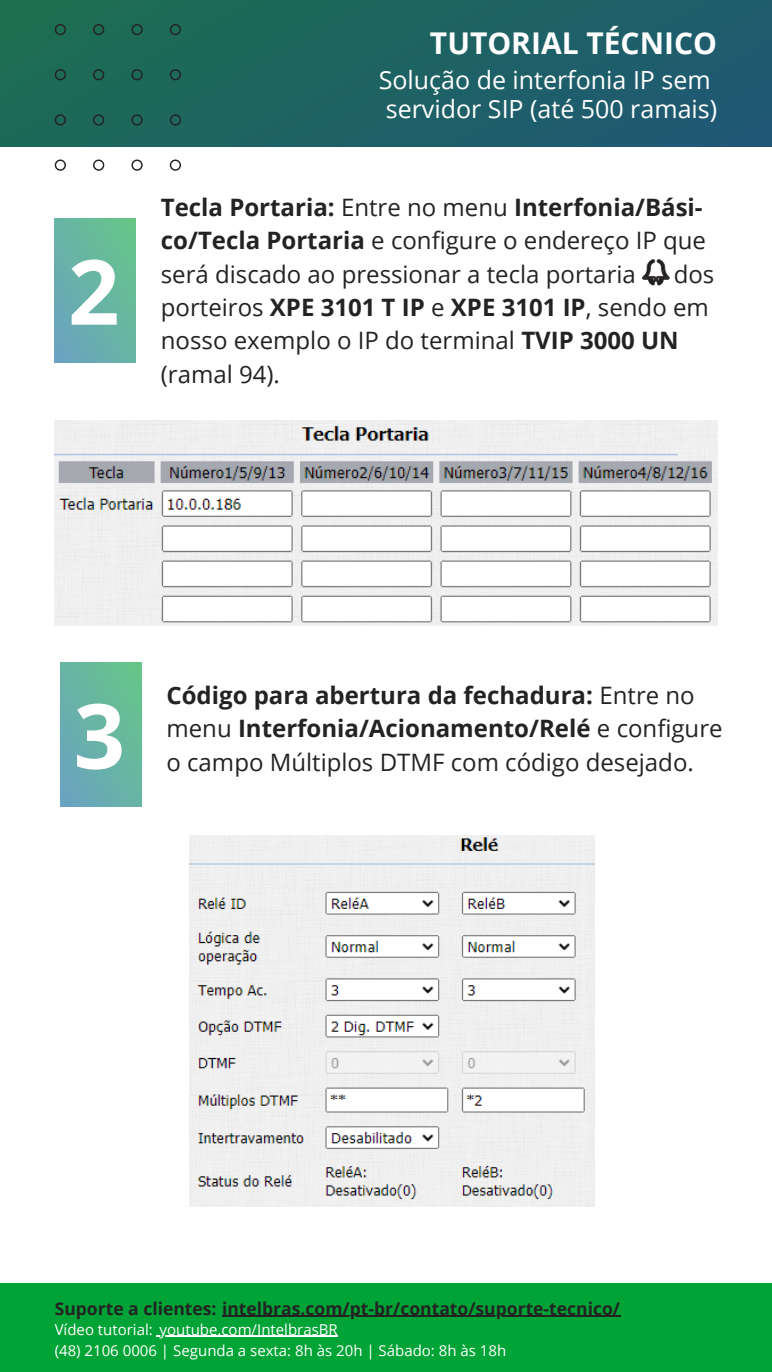
<style>
.page{position:relative;width:772px;height:1372px;background:#fff}
.page>*{position:absolute;margin:0;border:0;box-sizing:border-box;transform-origin:0 0}
.t1{font:700 90px "Open Sans";color:#fff}
.t2{font:700 30px "Open Sans";color:#fff}
.t3{font:25px/28.5px "Open Sans";color:#fff}
.t4{font:24px/33.4px "Open Sans";color:#232323}
.t5{font:700 24px/33.4px "Open Sans";color:#232323}
.t6{font:700 17.5px "Open Sans";color:#232323}
.t7{font:15px "Open Sans";color:#fff}
.s1{font-weight:700}
.s2{font-weight:400}
</style>
<div class="page">
<div style="left:0;top:0;width:771px;height:146px;background:linear-gradient(to right,#1d6e51,#1f5972)"></div>
<svg style="left:55px;top:24px;width:126px;height:147px;background:#3f7d6f"></svg>
<svg style="left:55px;top:218px;width:81px;height:144px;background:#67b4a4"></svg>
<div style="left:0;top:1283px;width:771px;height:89px;background:#00a335"></div>
<img style="left:55px;top:420px;width:662px;height:206px">
<svg style="left:60px;top:662px;width:81px;height:144px;background:#67b4a4"></svg>
<img style="left:189px;top:836px;width:405px;height:370px">
<hr style="left:222px;top:1315px;width:398px;height:2px;background:#232323">
<hr style="left:159px;top:1335px;width:179px;height:2px;background:#fff">
<img style="left:642px;top:258px;width:28px;height:28px">
<p class="t2" style="left:430px;top:22px;width:288px">TUTORIAL TÉCNICO</p>
<p class="t1" style="left:68px;top:229px;width:53px">2</p>
<h2 class="t3" style="left:378px;top:66px;width:340px">Solução de interfonia IP sem servidor SIP (até 500 ramais)</h2>
<h2 class="t4" style="left:161px;top:190px;width:546px"><span class="s1">Tecla Portaria:</span> Entre no menu <span class="s1">Interfonia/Bási&shy;co/Tecla Portaria</span> e configure o endereço IP que será discado ao pressionar a tecla portaria</h2>
<h2 class="t4" style="left:161px;top:257px;width:555px;text-indent:512px">dos porteiros <span class="s1">XPE 3101 T IP</span> e <span class="s1">XPE 3101 IP</span>, sendo em nosso exemplo o IP do terminal <span class="s1">TVIP 3000 UN </span>(ramal 94).</h2>
<h3 class="t1" style="left:74px;top:672px;width:53px">3</h3>
<p class="t5" style="left:166px;top:678px;width:557px">Código para abertura da fechadura: <span class="s2">Entre no menu</span> Interfonia/Acionamento/Relé <span class="s2">e configure</span></p>
<p class="t4" style="left:166px;top:745px;width:529px">o campo Múltiplos DTMF com código desejado.</p>
<p class="t6" style="left:55px;top:1296px;width:566px">Suporte a clientes: intelbras.com/pt-br/contato/suporte-tecnico/</p>
<p class="t7" style="left:55px;top:1318px;width:284px">Vídeo tutorial: youtube.com/IntelbrasBR</p>
<p class="t7" style="left:55px;top:1339px;width:453px">(48) 2106 0006 | Segunda a sexta: 8h às 20h | Sábado: 8h às 18h</p>
</div>
